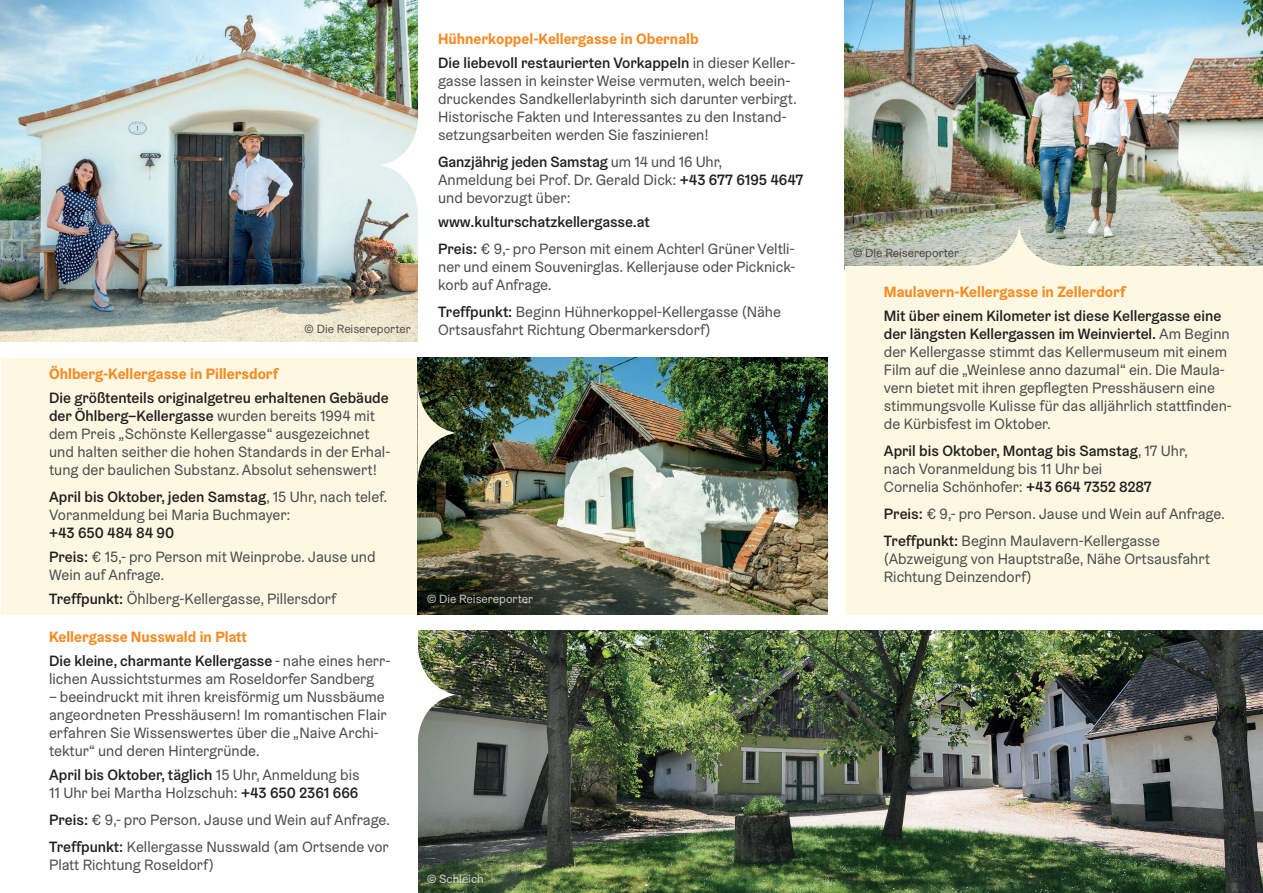
<style>
.page{position:relative;width:1263px;height:893px;background:#fff}
.page>*{position:absolute;margin:0;border:0;box-sizing:border-box;transform-origin:0 0}
.t1{font:15px/18px "Graebenbach";color:#4b4c4d}
.t2{font:500 15px/24px "Graebenbach";color:#231f20}
.t3{font:700 15px "Graebenbach";color:#f68b23}
.t4{font:12px "Graebenbach";color:#231f20}
.t5{font:12px "Graebenbach";color:#fff}
.s1{font-weight:500;color:#231f20}
.s2{font-weight:700;color:#f68b23}
.s3{font-weight:400;color:#4b4c4d}
</style>
<div class="page">
<div style="left:1px;top:358px;width:826px;height:256px;background:#fef8e3"></div>
<img style="left:845px;top:0;width:418px;height:266px">
<img style="left:0;top:0;width:418px;height:341px">
<img style="left:418px;top:357px;width:409px;height:257px">
<img style="left:418px;top:631px;width:845px;height:262px">
<img style="left:418px;top:639px;width:38px;height:109px">
<svg style="left:964px;top:227px;width:108px;height:39px;background:#cccfc1"></svg>
<svg style="left:417px;top:377px;width:39px;height:109px"></svg>
<svg style="left:380px;top:112px;width:38px;height:109px"></svg>
<div style="left:845px;top:266px;width:418px;height:348px;background:#fef8e3"></div>
<p class="t4" style="left:304px;top:321px;width:108px">© Die Reisereporter</p>
<p class="t3" style="left:49px;top:365px;width:231px">Öhlberg-Kellergasse in Pillersdorf</p>
<p class="t1" style="left:49px;top:389px;width:343px"><span class="s1">Die größtenteils originalgetreu erhaltenen Gebäude der Öhlberg–Kellergasse</span> wurden bereits 1994 mit dem Preis „Schönste Kellergasse“ ausgezeichnet und halten seither die hohen Standards in der Erhal&shy;tung der baulichen Substanz. Absolut sehenswert!</p>
<p class="t1" style="left:49px;top:488px;width:340px"><span class="s1">April bis Oktober, jeden Samstag</span>, 15 Uhr, nach telef.<br>Voranmeldung bei Maria Buchmayer:</p>
<p class="t1" style="left:49px;top:521px;width:328px;line-height:24px"><span class="s1">+43 650 484 84 90<br>Preis:</span> € 15,- pro Person mit Weinprobe. Jause und</p>
<p class="t1" style="left:49px;top:563px;width:289px;line-height:24px">Wein auf Anfrage.<br><span class="s1">Treffpunkt:</span> Öhlberg-Kellergasse, Pillersdorf</p>
<p class="t2" style="left:49px;top:624px;width:343px"><span class="s2">Kellergasse Nusswald in Platt<br></span>Die kleine, charmante Kellergasse <span class="s3">- nahe eines herr-</span></p>
<p class="t1" style="left:49px;top:669px;width:327px">lichen Aussichtsturmes am Roseldorfer Sandberg</p>
<p class="t1" style="left:49px;top:687px;width:339px">– beeindruckt mit ihren kreisförmig um Nussbäume angeordneten Presshäusern! Im romantischen Flair erfahren Sie Wissenswertes über die „Naive Archi&shy;tektur“ und deren Hintergründe.</p>
<p class="t1" style="left:49px;top:765px;width:312px"><span class="s1">April bis Oktober, täglich</span> 15 Uhr, Anmeldung bis<br>11 Uhr bei Martha Holzschuh: <span class="s1">+43 650 2361 666</span></p>
<p class="t1" style="left:49px;top:806px;width:343px;line-height:27px"><span class="s1">Preis:</span> € 9,- pro Person. Jause und Wein auf Anfrage.<br><span class="s1">Treffpunkt:</span> Kellergasse Nusswald (am Ortsende vor</p>
<p class="t1" style="left:49px;top:855px;width:166px">Platt Richtung Roseldorf)</p>
<p class="t2" style="left:438px;top:27px;width:359px"><span class="s2">Hühnerkoppel-Kellergasse in Obernalb<br></span>Die liebevoll restaurierten Vorkappeln <span class="s3">in dieser Keller-</span></p>
<p class="t1" style="left:438px;top:72px;width:361px">gasse lassen in keinster Weise vermuten, welch beein&shy;druckendes Sandkellerlabyrinth sich darunter verbirgt.<br>Historische Fakten und Interessantes zu den Instand&shy;setzungsarbeiten werden Sie faszinieren!</p>
<p class="t1" style="left:438px;top:153px;width:367px"><span class="s1">Ganzjährig jeden Samstag</span> um 14 und 16 Uhr,<br>Anmeldung bei Prof. Dr. Gerald Dick: <span class="s1">+43 677 6195 4647 </span>und bevorzugt über:</p>
<p class="t1" style="left:438px;top:208px;width:358px;line-height:27px"><span class="s1">www.kulturschatzkellergasse.at<br>Preis:</span> € 9,- pro Person mit einem Achterl Grüner Veltli-</p>
<p class="t1" style="left:438px;top:258px;width:359px">ner und einem Souvenirglas. Kellerjause oder Picknick&shy;korb auf Anfrage.</p>
<p class="t1" style="left:438px;top:303px;width:344px"><span class="s1">Treffpunkt:</span> Beginn Hühnerkoppel-Kellergasse (Nähe<br>Ortsausfahrt Richtung Obermarkersdorf)</p>
<p class="t5" style="left:426px;top:592px;width:108px">© Die Reisereporter</p>
<p class="t5" style="left:426px;top:871px;width:59px">© Schleich</p>
<p class="t4" style="left:853px;top:246px;width:108px">© Die Reisereporter</p>
<p class="t3" style="left:884px;top:282px;width:243px">Maulavern-Kellergasse in Zellerdorf</p>
<p class="t1" style="left:884px;top:307px;width:349px"><span class="s1">Mit über einem Kilometer ist diese Kellergasse eine der längsten Kellergassen im Weinviertel.</span> Am Beginn der Kellergasse stimmt das Kellermuseum mit einem Film auf die „Weinlese anno dazumal“ ein. Die Maula&shy;vern bietet mit ihren gepflegten Presshäusern eine stimmungsvolle Kulisse für das alljährlich stattfinden&shy;de Kürbisfest im Oktober.</p>
<p class="t1" style="left:884px;top:442px;width:306px"><span class="s1">April bis Oktober, Montag bis Samstag</span>, 17 Uhr, nach Voranmeldung bis 11 Uhr bei<br>Cornelia Schönhofer: <span class="s1">+43 664 7352 8287</span></p>
<p class="t1" style="left:884px;top:500px;width:343px;line-height:27px"><span class="s1">Preis:</span> € 9,- pro Person. Jause und Wein auf Anfrage.<br><span class="s1">Treffpunkt:</span> Beginn Maulavern-Kellergasse</p>
<p class="t1" style="left:884px;top:550px;width:327px">(Abzweigung von Hauptstraße, Nähe Ortsausfahrt<br>Richtung Deinzendorf)</p>
</div>
